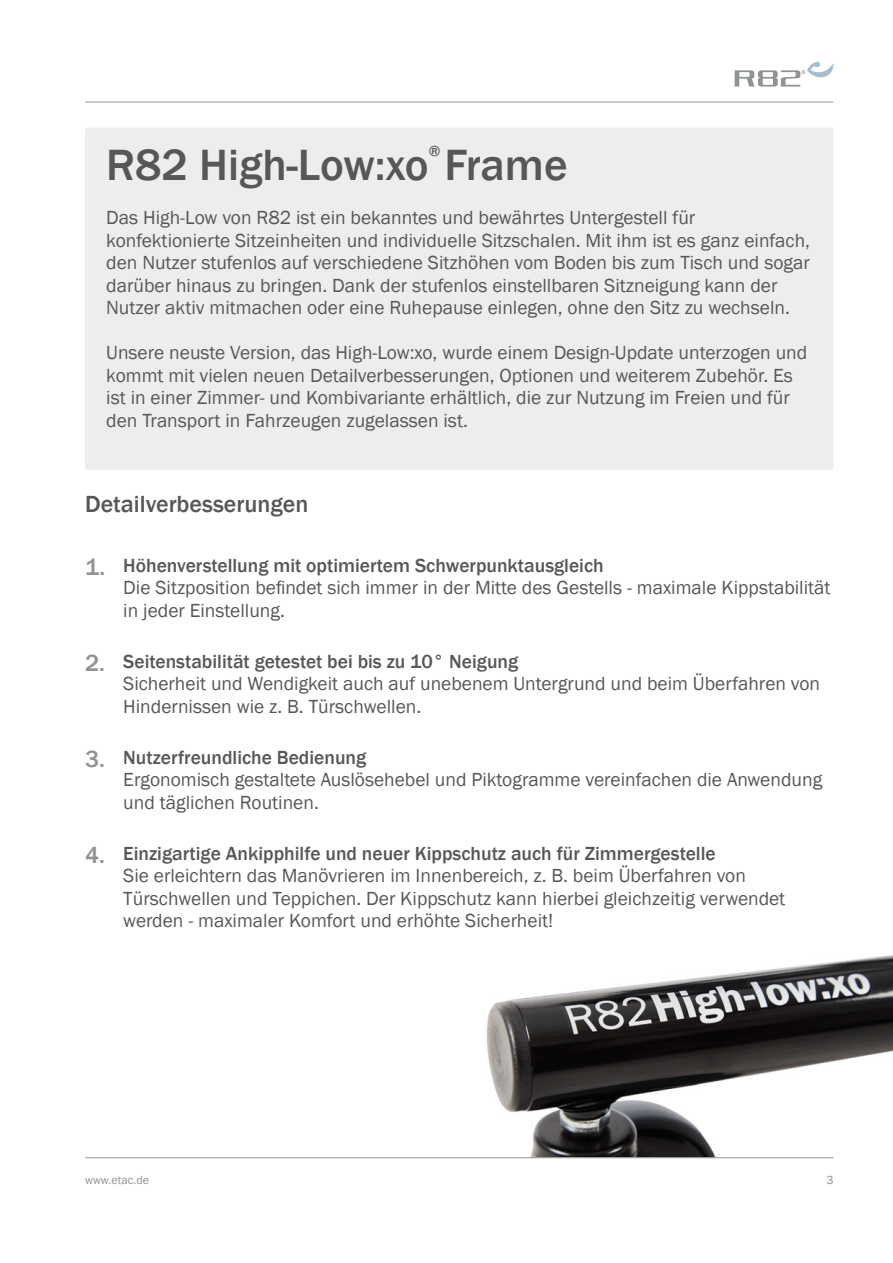
<style>
.page{position:relative;width:893px;height:1263px;background:#fff}
.page>*{position:absolute;margin:0;border:0;box-sizing:border-box;transform-origin:0 0}
.t1{font:500 45px "Franklin Gothic";color:#575756}
.t2{font:500 24px "Franklin Gothic";color:#575756}
.t3{font:500 24px "Franklin Gothic";color:#909394}
.t4{font:19.5px/22.5px "Franklin Gothic";color:#575756}
.t5{font:500 19.5px "Franklin Gothic";color:#575756}
.t6{font:500 15px "Franklin Gothic";color:#575756}
.t7{font:12px "Franklin Gothic";color:#909394}
</style>
<div class="page">
<img style="left:486px;top:955px;width:407px;height:202px">
<hr style="left:85px;top:1157px;width:748px;height:1px;background:#909394">
<hr style="left:85px;top:102px;width:748px;height:1px;background:#909394">
<div style="left:85px;top:128px;width:748px;height:342px;background:#ededed;border-radius:2px"></div>
<svg style="left:735px;top:62px;width:98px;height:25px"></svg>
<p class="t6" style="left:429px;top:142px;width:13px">®</p>
<h1 class="t1" style="left:106px;top:137px;width:463px">R82 High-Low:xo Frame</h1>
<p class="t4" style="left:106px;top:207px;width:705px">Das High-Low von R82 ist ein bekanntes und bewährtes Untergestell für konfektionierte Sitzeinheiten und individuelle Sitzschalen. Mit ihm ist es ganz einfach, den Nutzer stufenlos auf verschiedene Sitzhöhen vom Boden bis zum Tisch und sogar darüber hinaus zu bringen. Dank der stufenlos einstellbaren Sitzneigung kann der Nutzer aktiv mitmachen oder eine Ruhepause einlegen, ohne den Sitz zu wechseln.</p>
<p class="t4" style="left:106px;top:342px;width:702px">Unsere neuste Version, das High-Low:xo, wurde einem Design-Update unterzogen und kommt mit vielen neuen Detailverbesserungen, Optionen und weiterem Zubehör. Es ist in einer Zimmer- und Kombivariante erhältlich, die zur Nutzung im Freien und für den Transport in Fahrzeugen zugelassen ist.</p>
<p class="t2" style="left:85px;top:489px;width:225px">Detailverbesserungen</p>
<p class="t3" style="left:85px;top:552px;width:22px">1.</p>
<p class="t5" style="left:123px;top:553px;width:482px">Höhenverstellung mit optimiertem Schwerpunktausgleich</p>
<p class="t4" style="left:123px;top:577px;width:709px">Die Sitzposition befindet sich immer in der Mitte des Gestells - maximale Kippstabilität in jeder Einstellung.</p>
<p class="t3" style="left:85px;top:648px;width:21px">2.</p>
<p class="t5" style="left:123px;top:649px;width:396px">Seitenstabilität getestet bei bis zu 10° Neigung</p>
<p class="t4" style="left:123px;top:673px;width:698px">Sicherheit und Wendigkeit auch auf unebenem Untergrund und beim Überfahren von<br>Hindernissen wie z. B. Türschwellen.</p>
<p class="t3" style="left:85px;top:744px;width:21px">3.</p>
<p class="t5" style="left:123px;top:745px;width:244px">Nutzerfreundliche Bedienung</p>
<p class="t4" style="left:123px;top:769px;width:700px">Ergonomisch gestaltete Auslösehebel und Piktogramme vereinfachen die Anwendung und täglichen Routinen.</p>
<p class="t3" style="left:85px;top:840px;width:21px">4.</p>
<p class="t5" style="left:123px;top:841px;width:594px">Einzigartige Ankipphilfe und neuer Kippschutz auch für Zimmergestelle</p>
<p class="t4" style="left:123px;top:865px;width:663px">Sie erleichtern das Manövrieren im Innenbereich, z. B. beim Überfahren von<br>Türschwellen und Teppichen. Der Kippschutz kann hierbei gleichzeitig verwendet werden - maximaler Komfort und erhöhte Sicherheit!</p>
<p class="t7" style="left:85px;top:1173px;width:66px">www.etac.de</p>
<p class="t7" style="left:826px;top:1173px;width:9px">3</p>
</div>
